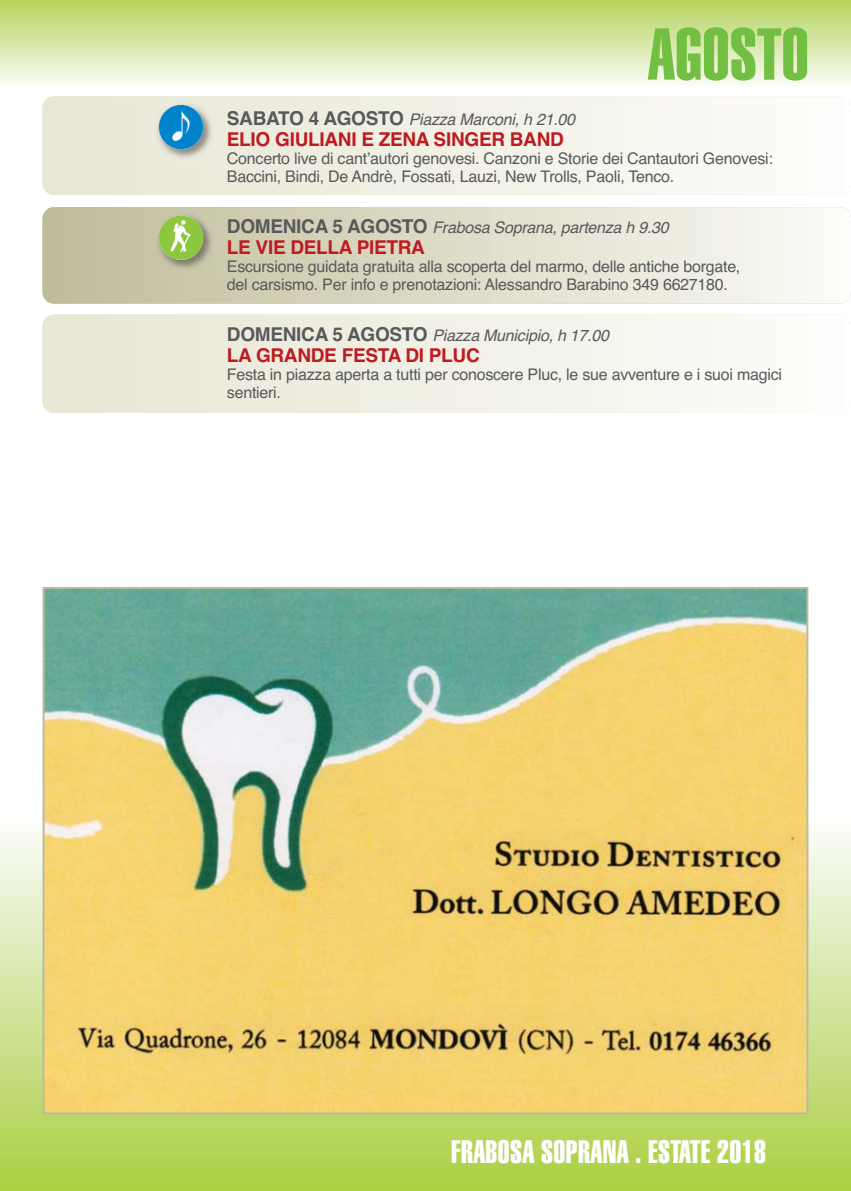
<style>
.page{position:relative;width:851px;height:1191px;background:#fff}
.page>*{position:absolute;margin:0;border:0;box-sizing:border-box;transform-origin:0 0}
.t1{font:72px "Helvetica Extra Compressed";letter-spacing:.01em;color:#72bf44}
.t2{font:32px "Helvetica Extra Compressed";letter-spacing:.015em;color:#fff}
.t3{font:700 19px "Helvetica";letter-spacing:-.015em;color:#bd1b20}
.t4{font:16px/18px "Helvetica";letter-spacing:-.015em;color:#58595b}
.t5{font:italic 16px "Helvetica";letter-spacing:-.015em;color:#58595b}
.s1{font-weight:700;font-style:normal;font-size:19px}
</style>
<div class="page">
<div style="left:0;top:0;width:850px;height:85px;background:linear-gradient(to bottom,#b5d45d,#f8fbf4)"></div>
<svg style="left:0;top:822px;width:850px;height:369px;background:#bed86f"></svg>
<img style="left:46px;top:590px;width:759px;height:521px">
<div style="left:43px;top:96px;width:807px;height:99px;background:linear-gradient(to right,#e8e5d3,#fdfdfa);border-radius:11px"></div>
<img style="left:152px;top:98px;width:66px;height:66px">
<img style="left:159px;top:105px;width:44px;height:44px;border-radius:50%">
<div style="left:43px;top:314px;width:807px;height:99px;background:linear-gradient(to right,#e8e5d3,#fdfdfa);border-radius:11px"></div>
<div style="left:43px;top:207px;width:807px;height:96px;background:linear-gradient(to right,#bfbb99,#fcfbf7);border-radius:11px"></div>
<img style="left:152px;top:209px;width:66px;height:66px">
<img style="left:159px;top:216px;width:44px;height:44px;border-radius:50%">
<h1 class="t1" style="left:648px;top:28px;width:162px">AGOSTO</h1>
<p class="t5" style="left:227px;top:113px;width:349px"><span class="s1">SABATO 4 AGOSTO</span> Piazza Marconi, h 21.00</p>
<p class="t3" style="left:227px;top:132px;width:338px">ELIO GIULIANI E ZENA SINGER BAND</p>
<p class="t4" style="left:227px;top:151px;width:547px">Concerto live di cantʼautori genovesi. Canzoni e Storie dei Cantautori Genovesi:<br>Baccini, Bindi, De Andrè, Fossati, Lauzi, New Trolls, Paoli, Tenco.</p>
<p class="t5" style="left:227px;top:221px;width:443px"><span class="s1">DOMENICA 5 AGOSTO</span> Frabosa Soprana, partenza h 9.30</p>
<p class="t3" style="left:227px;top:240px;width:199px">LE VIE DELLA PIETRA</p>
<p class="t4" style="left:227px;top:259px;width:515px">Escursione guidata gratuita alla scoperta del marmo, delle antiche borgate, del carsismo. Per info e prenotazioni: Alessandro Barabino 349 6627180.</p>
<p class="t5" style="left:227px;top:329px;width:383px"><span class="s1">DOMENICA 5 AGOSTO</span> Piazza Municipio, h 17.00</p>
<p class="t3" style="left:227px;top:348px;width:254px">LA GRANDE FESTA DI PLUC</p>
<p class="t4" style="left:227px;top:367px;width:556px">Festa in piazza aperta a tutti per conoscere Pluc, le sue avventure e i suoi magici sentieri.</p>
<h2 class="t2" style="left:451px;top:1140px;width:316px">FRABOSA SOPRANA . ESTATE 2018</h2>
</div>
